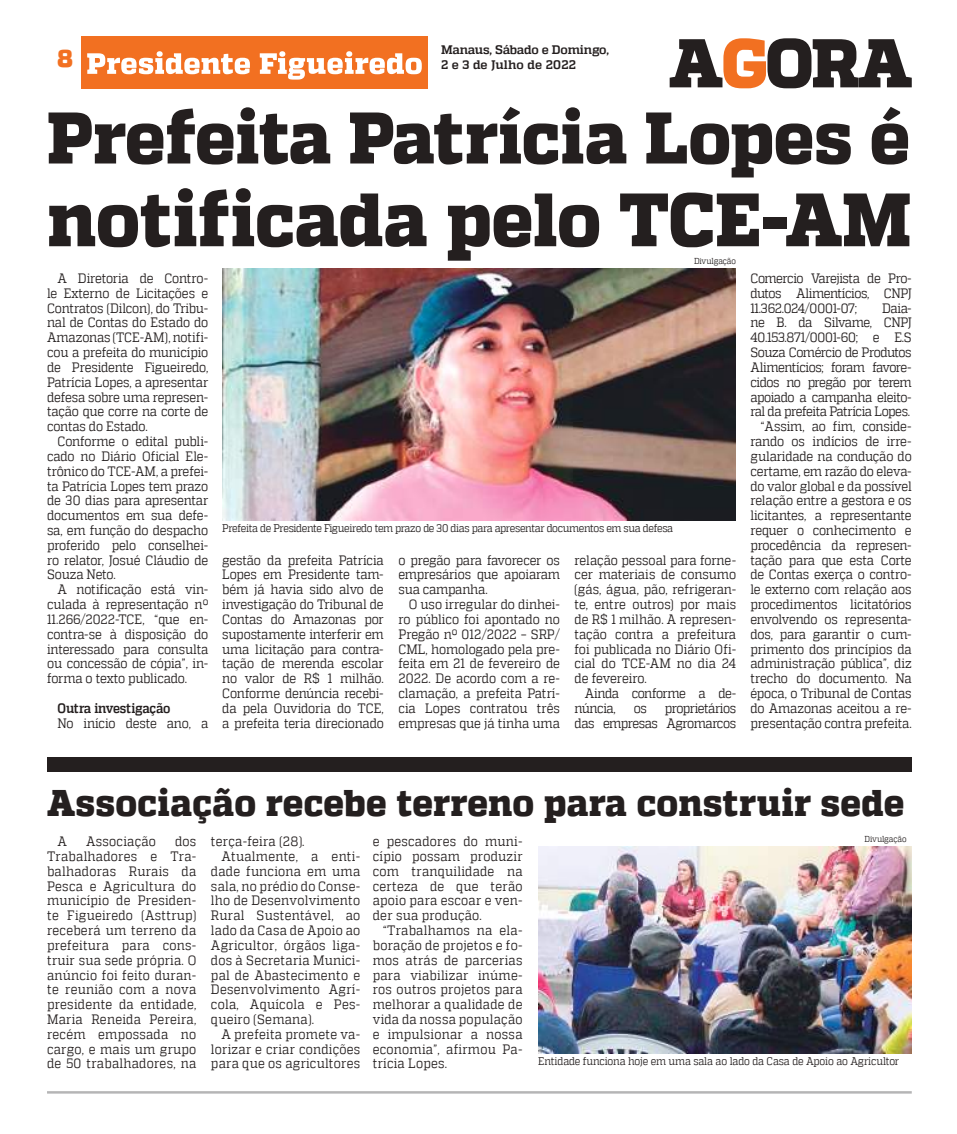
<style>
.page{position:relative;width:957px;height:1134px;background:#fff}
.page>*{position:absolute;margin:0;border:0;box-sizing:border-box;transform-origin:0 0}
.t1{font:800 75.38px "MW Quadon";letter-spacing:-.01em;color:#241f1f;scale:.95 1}
.t2{font:800 72.88px "MW Quadon";letter-spacing:-.005em;color:#241f1f;scale:.95 1}
.t3{font:800 37px "MW Quadon";letter-spacing:.01em;color:#241f1f;scale:.95 1}
.t4{font:900 24.75px "MW Quadon";color:#f27021;scale:.94 1}
.t5{font:13.62px/14.9px "MW Quadon";letter-spacing:-.01em;color:#241f1f;text-align:justify;scale:.89 1}
.t6{font:13.62px "MW Quadon";letter-spacing:.02em;color:#241f1f;scale:.89 1}
.t7{font:13.62px/14.9px "MW Quadon";letter-spacing:-.04em;color:#241f1f;text-align:right;scale:.89 1}
.t8{font:13.62px/14.9px "MW Quadon";letter-spacing:-.035em;color:#241f1f;scale:.89 1}
.t9{font:700 13.62px "MW Quadon";letter-spacing:-.015em;color:#241f1f;scale:.89 1}
.t10{font:700 12.38px/15.4px "MW Quadon";letter-spacing:-.01em;color:#241f1f}
.t11{font:11.12px "MW Quadon";letter-spacing:-.025em;color:#241f1f;scale:.89 1}
.t12{font:8.62px "MW Quadon";letter-spacing:-.015em;color:#241f1f;scale:.89 1}
</style>
<div class="page">
<hr style="left:47px;top:1091px;width:864px;height:2px;background:#b5b5b6">
<img style="left:223px;top:268px;width:513px;height:252px">
<svg style="left:669px;top:38px;width:242px;height:50px"></svg>
<div style="left:82px;top:36px;width:345px;height:52px;background:#f27021"></div>
<svg style="left:87px;top:51px;width:163px;height:23px"></svg>
<svg style="left:260px;top:51px;width:162px;height:29px"></svg>
<div style="left:47px;top:757px;width:864px;height:15px;background:#241f1f"></div>
<img style="left:538px;top:846px;width:373px;height:207px">
<h3 class="t4" style="left:57px;top:43px;width:18px">8</h3>
<p class="t10" style="left:441px;top:42px;width:169px">Manaus, Sábado e Domingo,<br>2 e 3 de Julho de 2022</p>
<h2 class="t2" style="left:47px;top:95px;width:910px">Prefeita Patrícia Lopes é</h2>
<h1 class="t1" style="left:47px;top:175px;width:911px">notificada pelo TCE-AM</h1>
<p class="t12" style="left:694px;top:256px;width:49px">Divulgação</p>
<p class="t5" style="left:47px;top:271px;width:183px;text-indent:10px">A Diretoria de Contro&shy;le Externo de Licitações e Contratos (Dilcon), do Tribu&shy;nal de Contas do Estado do Amazonas (TCE-AM), notifi&shy;cou a prefeita do município de Presidente Figueiredo, Patrícia Lopes, a apresentar defesa sobre uma represen&shy;tação que corre na corte de contas do Estado.</p>
<p class="t5" style="left:47px;top:434px;width:183px;text-indent:10px">Conforme o edital publi&shy;cado no Diário Oficial Ele&shy;trônico do TCE-AM, a prefei&shy;ta Patrícia Lopes tem prazo de 30 dias para apresentar documentos em sua defe&shy;sa, em função do despacho proferido pelo conselhei&shy;ro relator, Josué Cláudio de Souza Neto.</p>
<p class="t5" style="left:47px;top:582px;width:183px;text-indent:10px">A notificação está vin&shy;culada à representação nº 11.266/2022-TCE, “que en&shy;contra-se à disposição do interessado para consulta ou concessão de cópia”, in&shy;forma o texto publicado.</p>
<p class="t9" style="left:57px;top:700px;width:129px">Outra investigação</p>
<p class="t5" style="left:57px;top:715px;width:171px">No início deste ano, a</p>
<p class="t11" style="left:222px;top:522px;width:508px">Prefeita de Presidente Figueiredo tem prazo de 30 dias para apresentar documentos em sua defesa</p>
<p class="t5" style="left:222px;top:552px;width:183px">gestão da prefeita Patrícia Lopes em Presidente tam&shy;bém já havia sido alvo de investigação do Tribunal de Contas do Amazonas por supostamente interferir em uma licitação para contra&shy;tação de merenda escolar no valor de R$ 1 milhão.<br>Conforme denúncia recebi&shy;da pela Ouvidoria do TCE, a prefeita teria direcionado</p>
<p class="t5" style="left:398px;top:552px;width:183px">o pregão para favorecer os empresários que apoiaram sua campanha.</p>
<p class="t5" style="left:574px;top:552px;width:183px">relação pessoal para forne&shy;cer materiais de consumo (gás, água, pão, refrigeran&shy;te, entre outros) por mais de R$ 1 milhão. A represen&shy;tação contra a prefeitura foi publicada no Diário Ofi&shy;cial do TCE-AM no dia 24 de fevereiro.</p>
<p class="t8" style="left:574px;top:686px;width:183px;text-indent:10px">Ainda conforme a de&shy;núncia,</p>
<p class="t5" style="left:398px;top:597px;width:183px;text-indent:10px">O uso irregular do dinhei&shy;ro público foi apontado no Pregão nº 012/2022 – SRP/ CML, homologado pela pre&shy;feita em 21 de fevereiro de 2022. De acordo com a re&shy;clamação, a prefeita Patrí&shy;cia Lopes contratou três empresas que já tinha uma</p>
<p class="t7" style="left:574px;top:700px;width:183px">proprietários<br>das empresas Agromarcos</p>
<p class="t5" style="left:633px;top:700px;width:16px">os</p>
<p class="t5" style="left:750px;top:271px;width:183px">Comercio Varejista de Pro&shy;dutos Alimentícios, CNPJ 11.362.024/0001-07;</p>
<p class="t5" style="left:750px;top:300px;width:183px;text-align:right">Daia-<br>ne B. da Silvame, CNPJ<br>40.153.871/0001-60; e E.S<br>Souza Comércio de Produtos<br>Alimentícios; foram favore&shy;cidos no pregão por terem apoiado a campanha eleito&shy;ral da prefeita Patrícia Lopes. “Assim, ao fim, conside&shy;rando os indícios de irre&shy;gularidade na condução do certame, em razão do eleva&shy;do valor global e da possível relação entre a gestora e os licitantes, a representante requer o conhecimento e procedência da represen&shy;tação para que esta Corte de Contas exerça o contro&shy;le externo com relação aos procedimentos licitatórios envolvendo os representa&shy;dos, para garantir o cum&shy;primento dos princípios da administração pública”, diz trecho do documento. Na época, o Tribunal de Contas do Amazonas aceitou a re&shy;presentação contra prefeita.</p>
<h3 class="t3" style="left:47px;top:782px;width:904px">Associação recebe terreno para construir sede</h3>
<p class="t5" style="left:57px;top:834px;width:12px">A</p>
<p class="t6" style="left:86px;top:834px;width:80px">Associação</p>
<p class="t12" style="left:864px;top:834px;width:49px">Divulgação</p>
<p class="t5" style="left:47px;top:834px;width:169px;text-indent:128px">dos Trabalhadores e Tra&shy;balhadoras Rurais da Pesca e Agricultura do município de Presiden&shy;te Figueiredo (Asttrup) receberá um terreno da prefeitura para cons&shy;truir sua sede própria. O anúncio foi feito duran&shy;te reunião com a nova presidente da entidade, Maria Reneida Pereira, recém empossada no cargo, e mais um grupo de 50 trabalhadores, na</p>
<p class="t6" style="left:211px;top:834px;width:107px">terça-feira (28).</p>
<p class="t5" style="left:373px;top:834px;width:170px">e pescadores do muni&shy;cípio possam produzir com tranquilidade na certeza de que terão apoio para escoar e ven&shy;der sua produção.</p>
<p class="t5" style="left:373px;top:923px;width:170px;text-indent:10px">“Trabalhamos na ela&shy;boração de projetos e fo&shy;mos atrás de parcerias para viabilizar inúme&shy;ros outros projetos para melhorar a qualidade de vida da nossa população e impulsionar a nossa economia”, afirmou Pa&shy;trícia Lopes.</p>
<p class="t6" style="left:221px;top:848px;width:158px">Atualmente, a enti-</p>
<p class="t6" style="left:211px;top:863px;width:169px">dade funciona em uma</p>
<p class="t6" style="left:211px;top:878px;width:169px">sala, no prédio do Conse-</p>
<p class="t6" style="left:211px;top:893px;width:169px">lho de Desenvolvimento</p>
<p class="t6" style="left:211px;top:908px;width:169px">Rural Sustentável, ao</p>
<p class="t6" style="left:211px;top:922px;width:169px">lado da Casa de Apoio ao</p>
<p class="t6" style="left:211px;top:937px;width:169px">Agricultor, órgãos liga-</p>
<p class="t6" style="left:211px;top:952px;width:169px">dos à Secretaria Munici-</p>
<p class="t6" style="left:211px;top:967px;width:169px">pal de Abastecimento e</p>
<p class="t6" style="left:211px;top:982px;width:169px">Desenvolvimento Agrí-</p>
<p class="t6" style="left:211px;top:997px;width:169px">cola, Aquícola e Pes-</p>
<p class="t6" style="left:211px;top:1011px;width:117px">queiro (Semana).</p>
<p class="t6" style="left:221px;top:1026px;width:158px">A prefeita promete va-</p>
<p class="t6" style="left:211px;top:1041px;width:169px">lorizar e criar condições</p>
<p class="t6" style="left:211px;top:1056px;width:169px">para que os agricultores</p>
<p class="t11" style="left:538px;top:1055px;width:407px">Entidade funciona hoje em uma sala ao lado da Casa de Apoio ao Agricultor</p>
</div>
